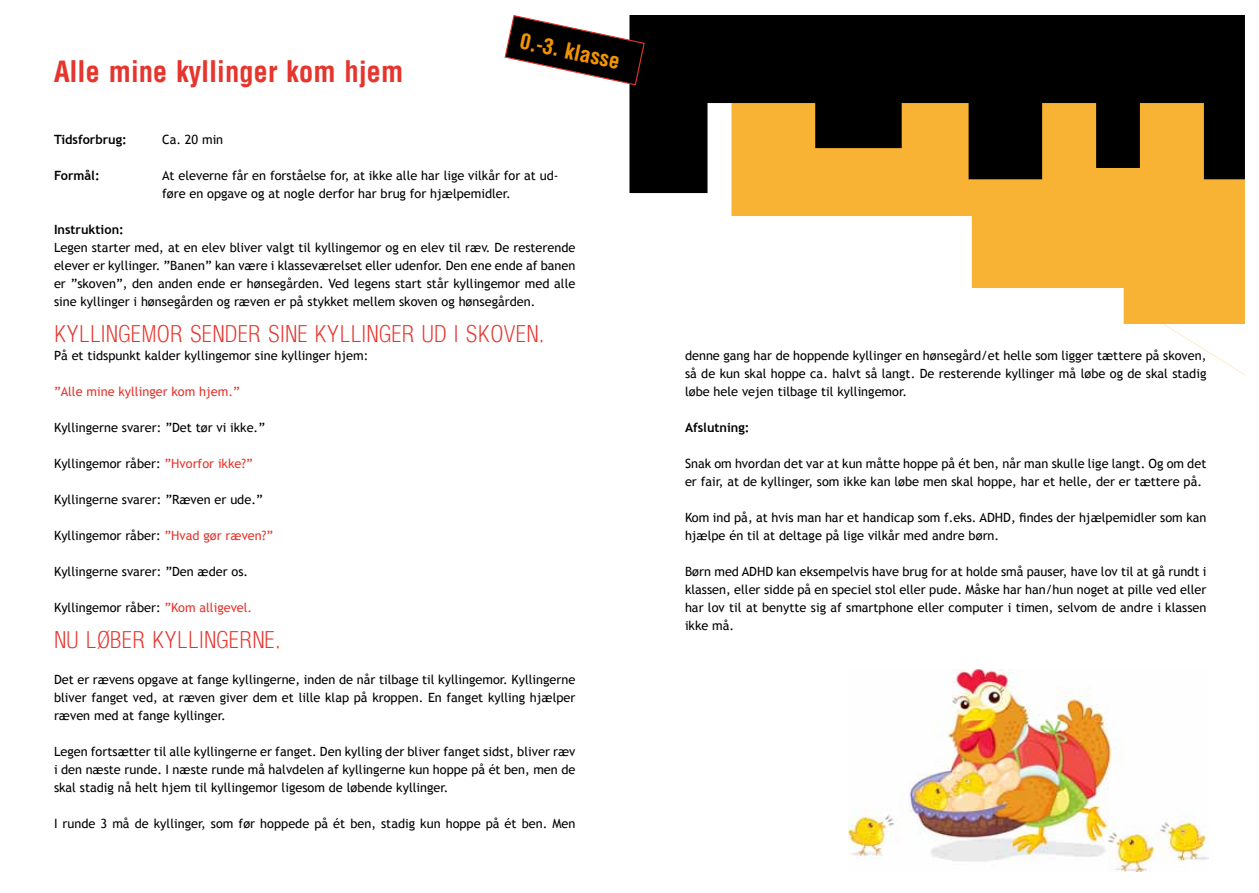
<style>
.page{position:relative;width:1259px;height:893px;background:#fff}
.page>*{position:absolute;margin:0;border:0;box-sizing:border-box;transform-origin:0 0}
.t1{font:700 condensed 28.5px "Arena";color:#e5352d}
.t2{font:300 condensed 22.5px "Arena";color:#e5352d}
.t3{font:700 condensed 21.3px "Arena";color:#f39400}
.t4{font:12.75px/18px "Trebuchet MS";color:#000;text-align:justify}
.t5{font:700 12.75px "Trebuchet MS";color:#000}
.t6{font:12.75px "Trebuchet MS";color:#e5352d}
.s1{color:#e5352d}
</style>
<div class="page">
<svg style="left:731px;top:193px;width:514px;height:183px"></svg>
<svg style="left:629px;top:15px;width:616px;height:178px;background:#4b3713"></svg>
<svg style="left:504px;top:15px;width:141px;height:71px"></svg>
<img style="left:848px;top:670px;width:360px;height:201px">
<h1 class="t1" style="left:54px;top:54px;width:351px">Alle mine kyllinger kom hjem</h1>
<h3 class="t3" style="left:523px;top:28px;width:103px;rotate:12deg">0.-3. klasse</h3>
<p class="t5" style="left:54px;top:132px;width:74px">Tidsforbrug:</p>
<p class="t4" style="left:162px;top:131px;width:63px">Ca. 20 min</p>
<p class="t5" style="left:54px;top:168px;width:47px">Formål:</p>
<p class="t4" style="left:162px;top:167px;width:398px">At eleverne får en forståelse for, at ikke alle har lige vilkår for at ud&shy;føre en opgave og at nogle derfor har brug for hjælpemidler.</p>
<p class="t5" style="left:54px;top:222px;width:71px">Instruktion:</p>
<p class="t4" style="left:54px;top:239px;width:523px">Legen starter med, at en elev bliver valgt til kyllingemor og en elev til ræv. De resterende elever er kyllinger. ”Banen” kan være i klasseværelset eller udenfor. Den ene ende af banen er ”skoven”, den anden ende er hønsegården. Ved legens start står kyllingemor med alle sine kyllinger i hønsegården og ræven er på stykket mellem skoven og hønsegården.</p>
<h2 class="t2" style="left:54px;top:320px;width:492px">KYLLINGEMOR SENDER SINE KYLLINGER UD I SKOVEN.</h2>
<p class="t4" style="left:54px;top:347px;width:316px">På et tidspunkt kalder kyllingemor sine kyllinger hjem:</p>
<p class="t6" style="left:54px;top:384px;width:187px">”Alle mine kyllinger kom hjem.”</p>
<p class="t4" style="left:54px;top:419px;width:212px">Kyllingerne svarer: ”Det tør vi ikke.”</p>
<p class="t4" style="left:54px;top:455px;width:200px">Kyllingemor råber: <span class="s1">”Hvorfor ikke?”</span></p>
<p class="t4" style="left:54px;top:491px;width:210px">Kyllingerne svarer: ”Ræven er ude.”</p>
<p class="t4" style="left:54px;top:527px;width:221px">Kyllingemor råber: <span class="s1">”Hvad gør ræven?”</span></p>
<p class="t4" style="left:54px;top:563px;width:196px">Kyllingerne svarer: ”Den æder os.</p>
<p class="t4" style="left:54px;top:599px;width:200px">Kyllingemor råber: <span class="s1">”Kom alligevel.</span></p>
<h2 class="t2" style="left:54px;top:626px;width:228px">NU LØBER KYLLINGERNE.</h2>
<p class="t4" style="left:54px;top:671px;width:523px">Det er rævens opgave at fange kyllingerne, inden de når tilbage til kyllingemor. Kyllingerne bliver fanget ved, at ræven giver dem et lille klap på kroppen. En fanget kylling hjælper ræven med at fange kyllinger.</p>
<p class="t4" style="left:54px;top:743px;width:523px">Legen fortsætter til alle kyllingerne er fanget. Den kylling der bliver fanget sidst, bliver ræv i den næste runde. I næste runde må halvdelen af kyllingerne kun hoppe på ét ben, men de skal stadig nå helt hjem til kyllingemor ligesom de løbende kyllinger.</p>
<p class="t4" style="left:54px;top:815px;width:523px">I runde 3 må de kyllinger, som før hoppede på ét ben, stadig kun hoppe på ét ben. Men</p>
<p class="t4" style="left:685px;top:347px;width:523px">denne gang har de hoppende kyllinger en hønsegård/et helle som ligger tættere på skoven, så de kun skal hoppe ca. halvt så langt. De resterende kyllinger må løbe og de skal stadig løbe hele vejen tilbage til kyllingemor.</p>
<p class="t5" style="left:685px;top:420px;width:66px">Afslutning:</p>
<p class="t4" style="left:685px;top:455px;width:523px">Snak om hvordan det var at kun måtte hoppe på ét ben, når man skulle lige langt. Og om det er fair, at de kyllinger, som ikke kan løbe men skal hoppe, har et helle, der er tættere på.</p>
<p class="t4" style="left:685px;top:509px;width:523px">Kom ind på, at hvis man har et handicap som f.eks. ADHD, findes der hjælpemidler som kan hjælpe én til at deltage på lige vilkår med andre børn.</p>
<p class="t4" style="left:685px;top:563px;width:523px">Børn med ADHD kan eksempelvis have brug for at holde små pauser, have lov til at gå rundt i klassen, eller sidde på en speciel stol eller pude. Måske har han/hun noget at pille ved eller har lov til at benytte sig af smartphone eller computer i timen, selvom de andre i klassen ikke må.</p>
</div>
